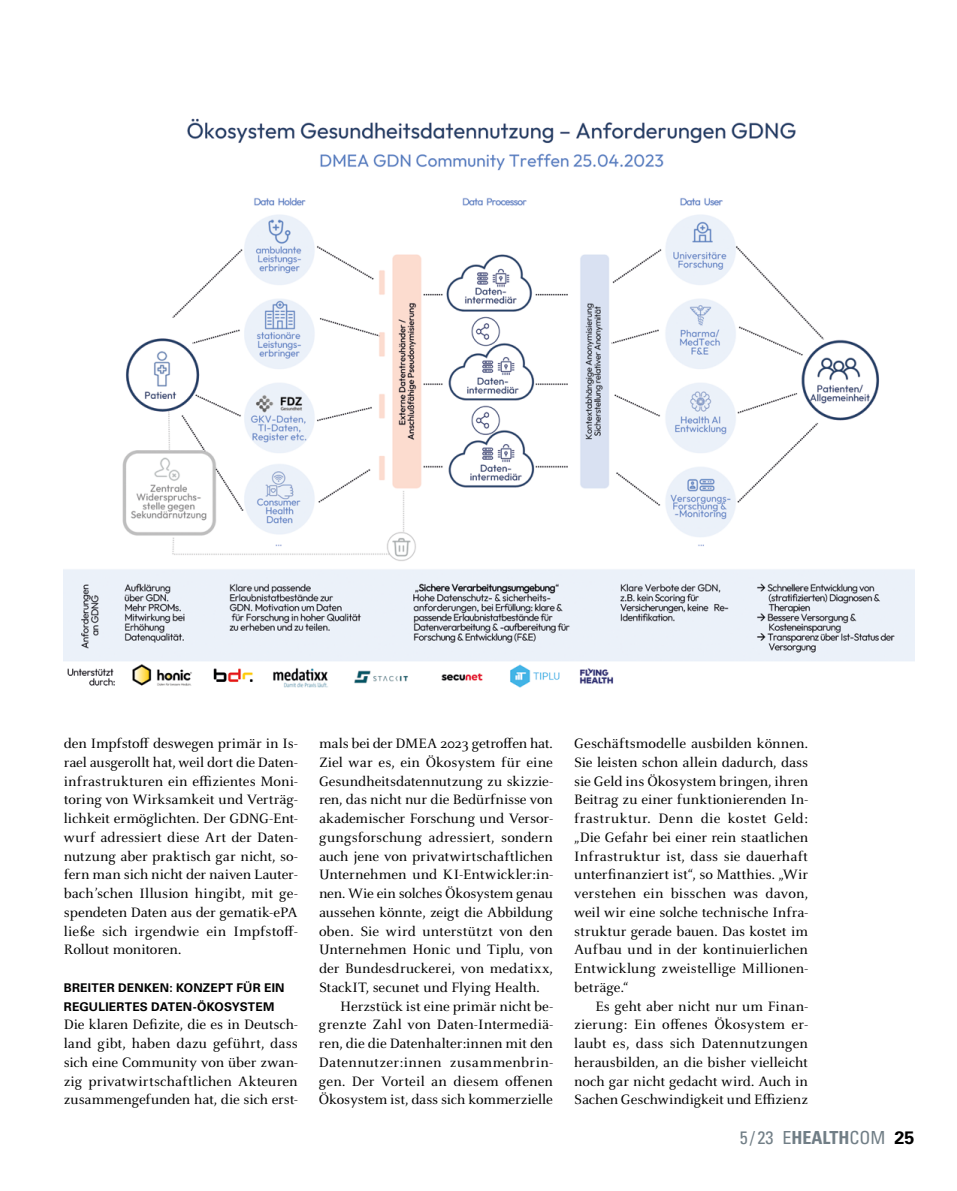
<style>
.page{position:relative;width:957px;height:1191px;background:#fff}
.page>*{position:absolute;margin:0;border:0;box-sizing:border-box;transform-origin:0 0}
.t1{font:condensed 18px "Univers LT Std";color:#717e86}
.t2{font:15px/18.8px "Celeste OT";color:#000;text-align:justify}
.t3{font:700 12px/18.8px "Univers LT Std";letter-spacing:.02em;color:#000}
.s1{font-weight:700}
.s2{font-weight:700;font-stretch:normal;color:#000}
</style>
<div class="page">
<img style="left:64px;top:118px;width:850px;height:570px">
<p class="t2" style="left:64px;top:734px;width:235px">den Impfstoff deswegen primär in Is&shy;rael ausgerollt hat, weil dort die Daten&shy;infrastrukturen ein effizientes Moni&shy;toring von Wirksamkeit und Verträg&shy;lichkeit ermöglichten. Der GDNG-Ent&shy;wurf adressiert diese Art der Daten&shy;nutzung aber praktisch gar nicht, so&shy;fern man sich nicht der naiven Lauter&shy;bach’schen Illusion hingibt, mit ge&shy;spendeten Daten aus der gematik-ePA ließe sich irgendwie ein Impfstoff-Rollout monitoren.</p>
<p class="t3" style="left:64px;top:978px;width:222px">BREITER DENKEN: KONZEPT FÜR EIN<br>REGULIERTES DATEN-ÖKOSYSTEM</p>
<p class="t2" style="left:64px;top:1015px;width:235px">Die klaren Defizite, die es in Deutsch&shy;land gibt, haben dazu geführt, dass sich eine Community von über zwan&shy;zig privatwirtschaftlichen Akteuren zusammengefunden hat, die sich erst-</p>
<p class="t2" style="left:319px;top:734px;width:235px">mals bei der DMEA 2023 getroffen hat.</p>
<p class="t2" style="left:319px;top:752px;width:235px">Ziel war es, ein Ökosystem für eine</p>
<p class="t2" style="left:319px;top:771px;width:235px">Gesundheitsdatennutzung zu skizzie-</p>
<p class="t2" style="left:319px;top:790px;width:235px">ren, das nicht nur die Bedürfnisse von</p>
<p class="t2" style="left:319px;top:809px;width:235px">akademischer Forschung und Versor-</p>
<p class="t2" style="left:319px;top:827px;width:235px">gungsforschung adressiert, sondern</p>
<p class="t2" style="left:319px;top:846px;width:235px">auch jene von privatwirtschaftlichen</p>
<p class="t2" style="left:319px;top:865px;width:235px">Unternehmen und KI-Entwickler:in-</p>
<p class="t2" style="left:319px;top:884px;width:235px">nen. Wie ein solches Ökosystem genau</p>
<p class="t2" style="left:319px;top:902px;width:235px">aussehen könnte, zeigt die Abbildung</p>
<p class="t2" style="left:319px;top:921px;width:235px">oben. Sie wird unterstützt von den</p>
<p class="t2" style="left:319px;top:940px;width:235px">Unternehmen Honic und Tiplu, von</p>
<p class="t2" style="left:319px;top:959px;width:235px">der Bundesdruckerei, von medatixx,</p>
<p class="t2" style="left:319px;top:977px;width:222px">StackIT, secunet und Flying Health.</p>
<p class="t2" style="left:340px;top:996px;width:214px">Herzstück ist eine primär nicht be-</p>
<p class="t2" style="left:319px;top:1015px;width:235px">grenzte Zahl von Daten-Intermediä-</p>
<p class="t2" style="left:319px;top:1034px;width:235px">ren, die die Datenhalter:innen mit den</p>
<p class="t2" style="left:319px;top:1052px;width:235px">Datennutzer:innen zusammenbrin-</p>
<p class="t2" style="left:319px;top:1071px;width:235px">gen. Der Vorteil an diesem offenen</p>
<p class="t2" style="left:319px;top:1090px;width:235px">Ökosystem ist, dass sich kommerzielle</p>
<p class="t2" style="left:574px;top:734px;width:235px">Geschäftsmodelle ausbilden können.<br>Sie leisten schon allein dadurch, dass sie Geld ins Ökosystem bringen, ihren Beitrag zu einer funktionierenden In&shy;frastruktur. Denn die kostet Geld: „Die Gefahr bei einer rein staatlichen Infrastruktur ist, dass sie dauerhaft unterfinanziert ist“, so Matthies. „Wir verstehen ein bisschen was davon, weil wir eine solche technische Infra&shy;struktur gerade bauen. Das kostet im Aufbau und in der kontinuierlichen Entwicklung zweistellige Millionen&shy;beträge.“</p>
<p class="t2" style="left:574px;top:996px;width:235px;text-indent:21px">Es geht aber nicht nur um Finan&shy;zierung: Ein offenes Ökosystem er&shy;laubt es, dass sich Datennutzungen herausbilden, an die bisher vielleicht noch gar nicht gedacht wird. Auch in Sachen Geschwindigkeit und Effizienz</p>
<p class="t1" style="left:740px;top:1126px;width:176px">5 / 23 E<span class="s1">HEALTH</span>COM <span class="s2">25</span></p>
</div>
